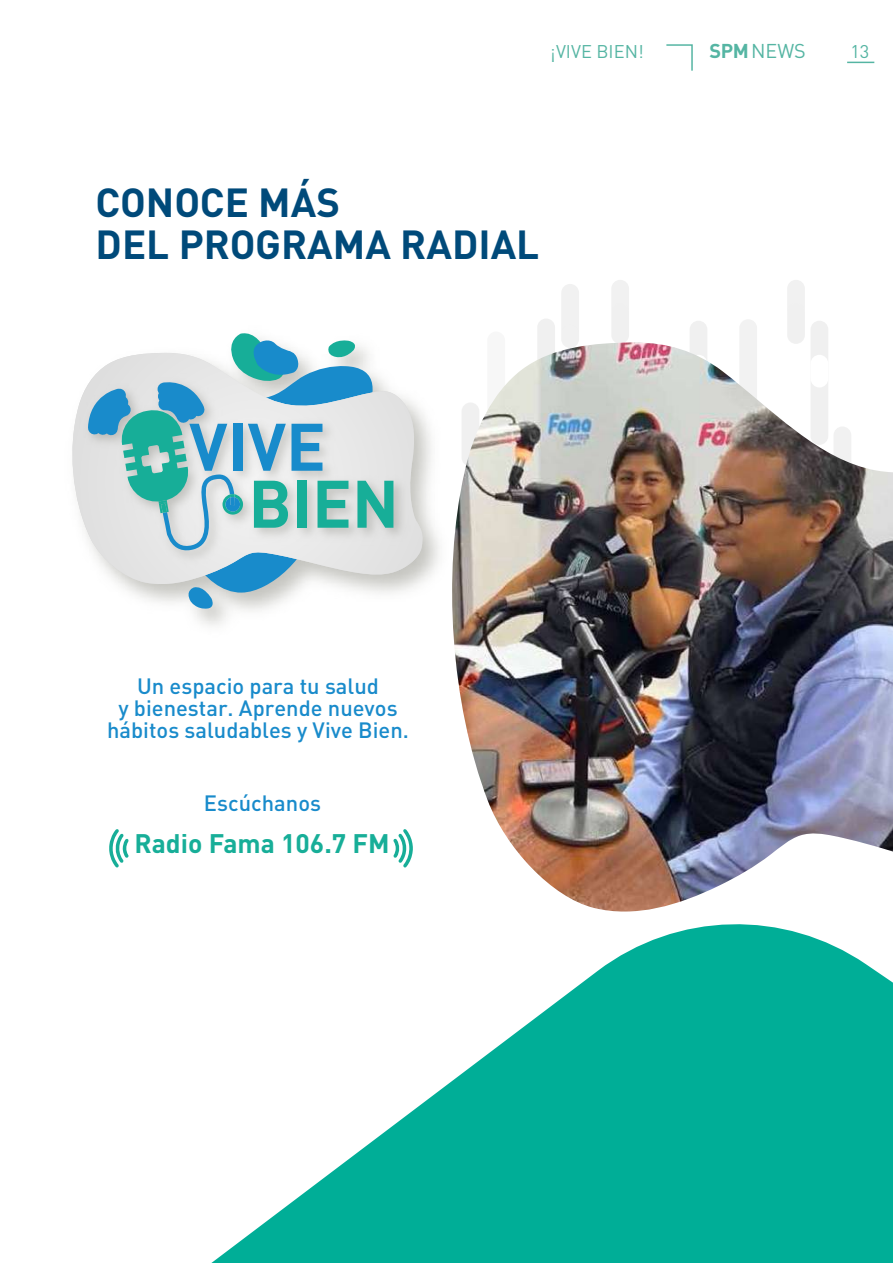
<style>
.page{position:relative;width:893px;height:1263px;background:#fff}
.page>*{position:absolute;margin:0;border:0;box-sizing:border-box;transform-origin:0 0}
.t1{font:700 66px "DIN";color:#188bcb}
.t2{font:700 66px "DIN";color:#17ae98}
.t3{font:700 40.05px/42px "DIN Pro";color:#004a7a}
.t4{font:700 26.55px "DIN";color:#17ae98}
.t5{font:500 21.9px/21.9px "DIN";color:#198bcb;text-align:center}
.t6{font:19.8px "DIN";color:#55b5a3}
.t7{font:18.15px "DIN Pro";color:#55b5a3}
.s1{font-family:"DIN Pro";font-weight:700}
</style>
<div class="page">
<svg style="left:211px;top:924px;width:682px;height:339px;fill:#00ae97"></svg>
<svg style="left:666px;top:44px;width:27px;height:27px"></svg>
<svg style="left:847px;top:62px;width:27px;height:1px"></svg>
<svg style="left:109px;top:829px;width:20px;height:38px"></svg>
<svg style="left:393px;top:829px;width:20px;height:38px"></svg>
<img style="left:466px;top:729px;width:427px;height:183px">
<img style="left:123px;top:280px;width:770px;height:449px">
<svg style="left:326px;top:338px;width:33px;height:15px"></svg>
<svg style="left:185px;top:593px;width:30px;height:17px"></svg>
<svg style="left:160px;top:587px;width:223px;height:6px"></svg>
<svg style="left:72px;top:353px;width:353px;height:234px"></svg>
<img style="left:79px;top:373px;width:337px;height:194px">
<svg style="left:81px;top:331px;width:220px;height:220px;background:#b9d6d9"></svg>
<p class="t7" style="left:551px;top:37px;width:95px">¡VIVE BIEN!</p>
<p class="t6" style="left:710px;top:38px;width:98px"><span class="s1">SPM</span>NEWS</p>
<p class="t7" style="left:850px;top:37px;width:20px">13</p>
<h2 class="t3" style="left:96px;top:177px;width:445px">CONOCE MÁS<br>DEL PROGRAMA RADIAL</h2>
<h1 class="t1" style="left:189px;top:404px;width:138px">VIVE</h1>
<h1 class="t2" style="left:248px;top:461px;width:152px">BIEN</h1>
<p class="t5" style="left:107px;top:674px;width:303px">Un espacio para tu salud<br>y bienestar. Aprende nuevos hábitos saludables y Vive Bien.</p>
<p class="t5" style="left:204px;top:792px;width:119px">Escúchanos</p>
<p class="t4" style="left:134px;top:826px;width:257px">Radio Fama 106.7 FM</p>
</div>
